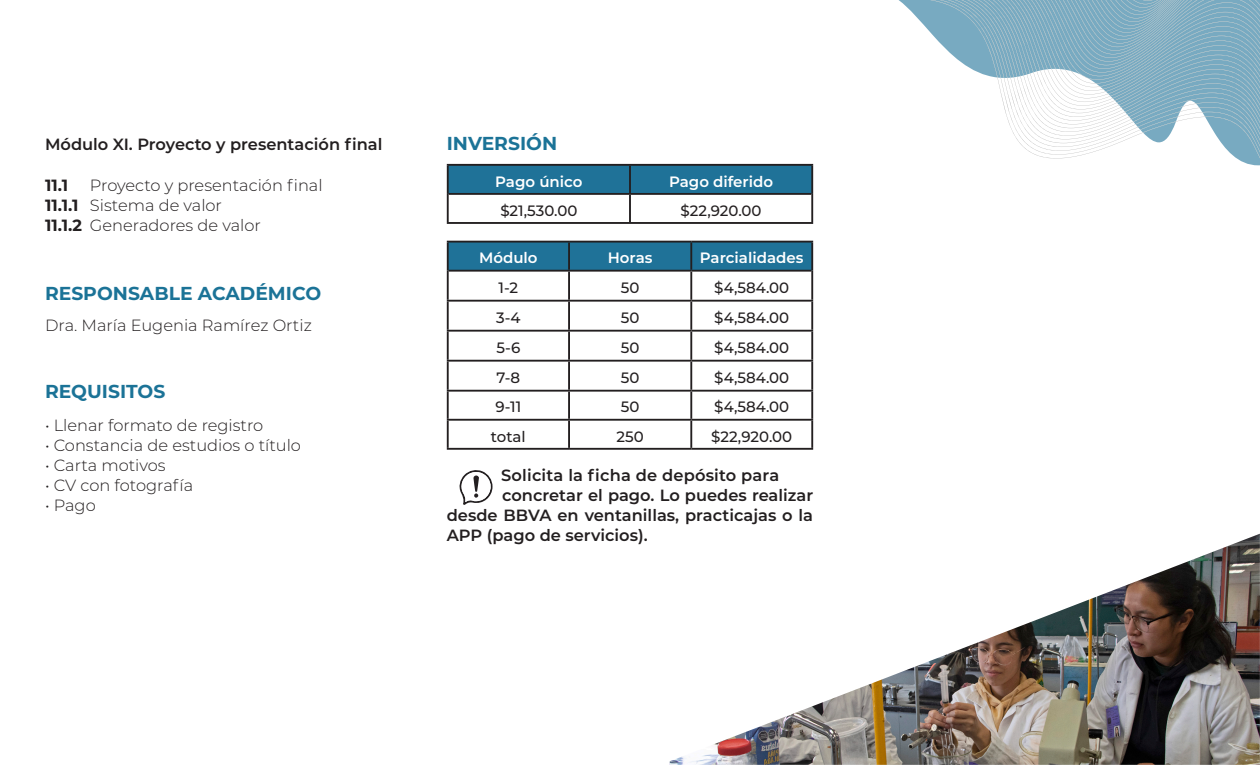
<style>
.page{position:relative;width:1260px;height:765px;background:#fff}
.page>*{position:absolute;margin:0;border:0;box-sizing:border-box;transform-origin:0 0}
.t1{font:700 18.75px "Montserrat";color:#1b7397}
.t2{font:300 16.25px "Montserrat";color:#231f20}
.t3{font:600 16.25px "Montserrat";color:#231f20}
.t4{font:700 16.25px "Montserrat";color:#231f20}
.t5{font:500 15px "Montserrat";color:#231f20}
.t6{font:600 15px "Montserrat";color:#fff}
.s1{font-weight:700}
</style>
<div class="page">
<svg style="left:899px;top:0;width:361px;height:165px"></svg>
<svg style="left:930px;top:0;width:37px;height:159px"></svg>
<svg style="left:940px;top:0;width:27px;height:154px"></svg>
<svg style="left:948px;top:0;width:19px;height:148px"></svg>
<svg style="left:955px;top:0;width:12px;height:142px"></svg>
<svg style="left:961px;top:0;width:6px;height:136px"></svg>
<svg style="left:967px;top:0;width:293px;height:159px"></svg>
<div style="left:449px;top:166px;width:362px;height:27px;background:#1f7298"></div>
<hr style="left:447px;top:164px;width:183px;height:2px;background:#231f20">
<hr style="left:630px;top:164px;width:183px;height:2px;background:#231f20">
<hr style="left:447px;top:166px;width:2px;height:28px;background:#231f20">
<hr style="left:629px;top:166px;width:2px;height:27px;background:#231f20">
<hr style="left:811px;top:166px;width:2px;height:28px;background:#231f20">
<hr style="left:449px;top:193px;width:181px;height:2px;background:#231f20">
<hr style="left:630px;top:193px;width:181px;height:2px;background:#231f20">
<hr style="left:447px;top:194px;width:2px;height:28px;background:#231f20">
<hr style="left:629px;top:195px;width:2px;height:27px;background:#231f20">
<hr style="left:811px;top:194px;width:2px;height:28px;background:#231f20">
<hr style="left:447px;top:222px;width:183px;height:2px;background:#231f20">
<hr style="left:630px;top:222px;width:183px;height:2px;background:#231f20">
<div style="left:449px;top:243px;width:362px;height:27px;background:#1f7298"></div>
<hr style="left:447px;top:271px;width:2px;height:29px;background:#231f20">
<hr style="left:568px;top:272px;width:2px;height:28px;background:#231f20">
<hr style="left:690px;top:272px;width:2px;height:28px;background:#231f20">
<hr style="left:811px;top:271px;width:2px;height:29px;background:#231f20">
<hr style="left:447px;top:300px;width:122px;height:2px;background:#231f20">
<hr style="left:447px;top:302px;width:2px;height:28px;background:#231f20">
<hr style="left:569px;top:300px;width:122px;height:2px;background:#231f20">
<hr style="left:568px;top:302px;width:2px;height:28px;background:#231f20">
<hr style="left:691px;top:300px;width:122px;height:2px;background:#231f20">
<hr style="left:690px;top:302px;width:2px;height:28px;background:#231f20">
<hr style="left:811px;top:302px;width:2px;height:28px;background:#231f20">
<hr style="left:447px;top:330px;width:122px;height:2px;background:#231f20">
<hr style="left:447px;top:332px;width:2px;height:28px;background:#231f20">
<hr style="left:569px;top:330px;width:122px;height:2px;background:#231f20">
<hr style="left:568px;top:332px;width:2px;height:28px;background:#231f20">
<hr style="left:691px;top:330px;width:122px;height:2px;background:#231f20">
<hr style="left:690px;top:332px;width:2px;height:28px;background:#231f20">
<hr style="left:811px;top:332px;width:2px;height:28px;background:#231f20">
<hr style="left:447px;top:360px;width:122px;height:2px;background:#231f20">
<hr style="left:447px;top:362px;width:2px;height:28px;background:#231f20">
<hr style="left:569px;top:360px;width:122px;height:2px;background:#231f20">
<hr style="left:568px;top:362px;width:2px;height:28px;background:#231f20">
<hr style="left:691px;top:360px;width:122px;height:2px;background:#231f20">
<hr style="left:690px;top:362px;width:2px;height:28px;background:#231f20">
<hr style="left:811px;top:362px;width:2px;height:28px;background:#231f20">
<hr style="left:447px;top:390px;width:122px;height:2px;background:#231f20">
<hr style="left:447px;top:392px;width:2px;height:27px;background:#231f20">
<hr style="left:569px;top:390px;width:122px;height:2px;background:#231f20">
<hr style="left:568px;top:392px;width:2px;height:27px;background:#231f20">
<hr style="left:691px;top:390px;width:122px;height:2px;background:#231f20">
<hr style="left:690px;top:392px;width:2px;height:27px;background:#231f20">
<hr style="left:811px;top:392px;width:2px;height:27px;background:#231f20">
<hr style="left:447px;top:419px;width:122px;height:2px;background:#231f20">
<hr style="left:447px;top:421px;width:2px;height:27px;background:#231f20">
<hr style="left:569px;top:419px;width:122px;height:2px;background:#231f20">
<hr style="left:568px;top:421px;width:2px;height:27px;background:#231f20">
<hr style="left:691px;top:419px;width:122px;height:2px;background:#231f20">
<hr style="left:690px;top:421px;width:2px;height:27px;background:#231f20">
<hr style="left:811px;top:421px;width:2px;height:27px;background:#231f20">
<hr style="left:447px;top:448px;width:122px;height:2px;background:#231f20">
<hr style="left:569px;top:448px;width:122px;height:2px;background:#231f20">
<hr style="left:691px;top:448px;width:122px;height:2px;background:#231f20">
<hr style="left:447px;top:243px;width:2px;height:28px;background:#231f20">
<hr style="left:447px;top:241px;width:122px;height:2px;background:#231f20">
<hr style="left:569px;top:241px;width:122px;height:2px;background:#231f20">
<hr style="left:691px;top:241px;width:122px;height:2px;background:#231f20">
<hr style="left:568px;top:243px;width:2px;height:27px;background:#231f20">
<hr style="left:690px;top:243px;width:2px;height:27px;background:#231f20">
<hr style="left:811px;top:243px;width:2px;height:28px;background:#231f20">
<hr style="left:449px;top:270px;width:120px;height:2px;background:#231f20">
<hr style="left:569px;top:270px;width:122px;height:2px;background:#231f20">
<hr style="left:691px;top:270px;width:120px;height:2px;background:#231f20">
<svg style="left:459px;top:470px;width:34px;height:35px"></svg>
<img style="left:670px;top:534px;width:590px;height:231px">
<p class="t3" style="left:45px;top:132px;width:339px">Módulo XI. Proyecto y presentación final</p>
<p class="t4" style="left:45px;top:173px;width:25px">11.1</p>
<p class="t2" style="left:90px;top:174px;width:234px">Proyecto y presentación final</p>
<p class="t2" style="left:45px;top:194px;width:179px"><span class="s1">11.1.1</span> Sistema de valor</p>
<p class="t2" style="left:45px;top:214px;width:217px"><span class="s1">11.1.2</span> Generadores de valor</p>
<p class="t1" style="left:45px;top:280px;width:278px">RESPONSABLE ACADÉMICO</p>
<p class="t2" style="left:45px;top:314px;width:268px">Dra. María Eugenia Ramírez Ortiz</p>
<p class="t1" style="left:45px;top:377px;width:122px">REQUISITOS</p>
<p class="t2" style="left:45px;top:415px;width:220px">• Llenar formato de registro</p>
<p class="t2" style="left:45px;top:435px;width:258px">• Constancia de estudios o título</p>
<p class="t2" style="left:45px;top:455px;width:122px">• Carta motivos</p>
<p class="t2" style="left:45px;top:475px;width:150px">• CV con fotografía</p>
<p class="t2" style="left:45px;top:495px;width:52px">• Pago</p>
<p class="t1" style="left:447px;top:130px;width:112px">INVERSIÓN</p>
<p class="t6" style="left:495px;top:171px;width:89px">Pago único</p>
<p class="t6" style="left:669px;top:171px;width:105px">Pago diferido</p>
<p class="t5" style="left:500px;top:200px;width:79px">$21,530.00</p>
<p class="t5" style="left:681px;top:200px;width:82px">$22,920.00</p>
<p class="t6" style="left:479px;top:247px;width:60px">Módulo</p>
<p class="t6" style="left:608px;top:247px;width:46px">Horas</p>
<p class="t6" style="left:700px;top:247px;width:105px">Parcialidades</p>
<p class="t5" style="left:499px;top:277px;width:21px">1-2</p>
<p class="t5" style="left:621px;top:277px;width:20px">50</p>
<p class="t5" style="left:714px;top:277px;width:77px">$4,584.00</p>
<p class="t5" style="left:496px;top:307px;width:26px">3-4</p>
<p class="t5" style="left:621px;top:307px;width:20px">50</p>
<p class="t5" style="left:714px;top:307px;width:77px">$4,584.00</p>
<p class="t5" style="left:497px;top:337px;width:25px">5-6</p>
<p class="t5" style="left:621px;top:337px;width:20px">50</p>
<p class="t5" style="left:714px;top:337px;width:77px">$4,584.00</p>
<p class="t5" style="left:497px;top:367px;width:25px">7-8</p>
<p class="t5" style="left:621px;top:367px;width:20px">50</p>
<p class="t5" style="left:714px;top:367px;width:77px">$4,584.00</p>
<p class="t5" style="left:495px;top:397px;width:27px">9-11</p>
<p class="t5" style="left:621px;top:397px;width:20px">50</p>
<p class="t5" style="left:714px;top:397px;width:77px">$4,584.00</p>
<p class="t5" style="left:491px;top:426px;width:36px">total</p>
<p class="t5" style="left:617px;top:426px;width:29px">250</p>
<p class="t5" style="left:711px;top:426px;width:82px">$22,920.00</p>
<p class="t3" style="left:501px;top:464px;width:280px">Solicita la ficha de depósito para</p>
<p class="t3" style="left:502px;top:484px;width:313px">concretar el pago. Lo puedes realizar</p>
<p class="t3" style="left:447px;top:504px;width:368px">desde BBVA en ventanillas, practicajas o la</p>
<p class="t3" style="left:447px;top:524px;width:202px">APP (pago de servicios).</p>
</div>
